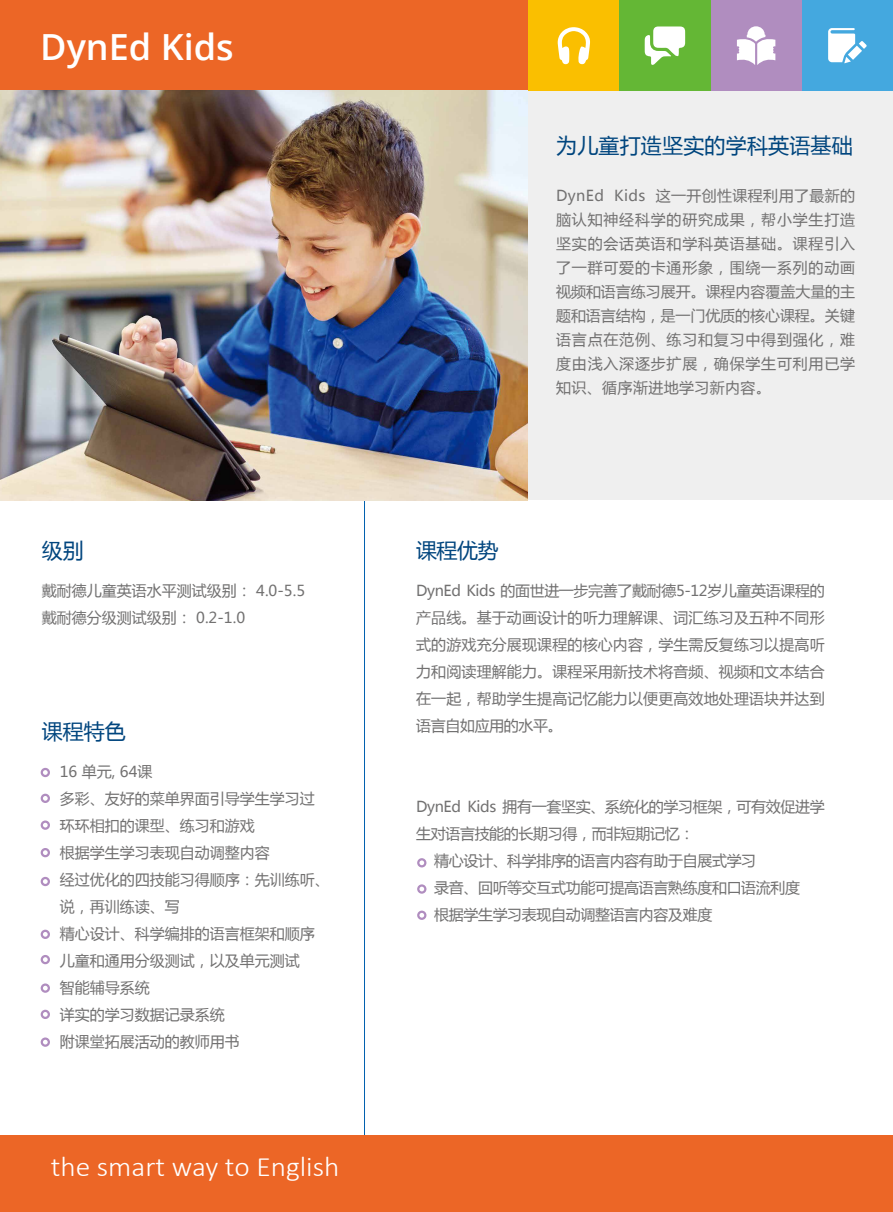
<style>
.page{position:relative;width:893px;height:1212px;background:#fff}
.page>*{position:absolute;margin:0;border:0;box-sizing:border-box;transform-origin:0 0}
.t1{font:600 36px "Open Sans";color:#fff}
.t2{font:300 28.05px "Calibri";color:#fff;scale:1.05 1}
.t3{font:21px "Microsoft Ya Hei";letter-spacing:.01em;color:#00457e}
.t4{font:15px/27px "Microsoft Ya Hei";color:#727171}
.t5{font:15px "Microsoft Ya Hei";letter-spacing:-.025em;color:#727171}
</style>
<div class="page">
<div style="left:0;top:0;width:544px;height:91px;background:#ec6626"></div>
<hr style="left:364px;top:499px;width:1px;height:652px;background:#0060af">
<div style="left:0;top:1135px;width:893px;height:77px;background:#ec6626"></div>
<div style="left:527px;top:91px;width:366px;height:409px;background:#efefef"></div>
<div style="left:41px;top:768px;width:9px;height:9px;border:2px solid #b08dbf;border-radius:50%"></div>
<div style="left:41px;top:794px;width:9px;height:9px;border:2px solid #b08dbf;border-radius:50%"></div>
<div style="left:41px;top:820px;width:9px;height:10px;border:2px solid #b08dbf;border-radius:50%"></div>
<div style="left:41px;top:848px;width:9px;height:9px;border:2px solid #b08dbf;border-radius:50%"></div>
<div style="left:41px;top:1010px;width:9px;height:9px;border:2px solid #b08dbf;border-radius:50%"></div>
<div style="left:41px;top:1037px;width:9px;height:10px;border:2px solid #b08dbf;border-radius:50%"></div>
<div style="left:41px;top:930px;width:9px;height:9px;border:2px solid #b08dbf;border-radius:50%"></div>
<div style="left:41px;top:955px;width:9px;height:9px;border:2px solid #b08dbf;border-radius:50%"></div>
<div style="left:41px;top:983px;width:9px;height:10px;border:2px solid #b08dbf;border-radius:50%"></div>
<div style="left:41px;top:877px;width:9px;height:9px;border:2px solid #b08dbf;border-radius:50%"></div>
<img style="left:0;top:91px;width:527px;height:409px">
<div style="left:417px;top:858px;width:9px;height:9px;border:2px solid #b08dbf;border-radius:50%"></div>
<div style="left:417px;top:884px;width:9px;height:10px;border:2px solid #b08dbf;border-radius:50%"></div>
<div style="left:417px;top:910px;width:9px;height:10px;border:2px solid #b08dbf;border-radius:50%"></div>
<div style="left:528px;top:0;width:91px;height:91px;background:#fabf00"></div>
<svg style="left:558px;top:27px;width:32px;height:37px"></svg>
<div style="left:802px;top:0;width:91px;height:91px;background:#44a8df"></div>
<svg style="left:828px;top:28px;width:39px;height:35px"></svg>
<div style="left:710px;top:0;width:92px;height:91px;background:#b08dbf"></div>
<svg style="left:737px;top:26px;width:38px;height:39px"></svg>
<div style="left:619px;top:0;width:91px;height:91px;background:#64b735"></div>
<svg style="left:645px;top:26px;width:40px;height:39px"></svg>
<h1 class="t1" style="left:40px;top:23px;width:195px">DynEd Kids</h1>
<h3 class="t3" style="left:42px;top:536px;width:43px">级别</h3>
<p class="t4" style="left:42px;top:576px;width:265px">戴耐德儿童英语水平测试级别： 4.0-5.5戴耐德分级测试级别： 0.2-1.0</p>
<h3 class="t3" style="left:42px;top:717px;width:85px">课程特色</h3>
<p class="t4" style="left:60px;top:757px;width:271px">16 单元, 64课<br>多彩、友好的菜单界面引导学生学习过环环相扣的课型、练习和游戏<br>根据学生学习表现自动调整内容<br>经过优化的四技能习得顺序：先训练听、说，再训练读、写<br>精心设计、科学编排的语言框架和顺序儿童和通用分级测试，以及单元测试<br>智能辅导系统<br>详实的学习数据记录系统<br>附课堂拓展活动的教师用书</p>
<h2 class="t2" style="left:51px;top:1150px;width:276px">the smart way to English</h2>
<h3 class="t3" style="left:556px;top:132px;width:298px">为儿童打造坚实的学科英语基础</h3>
<p class="t4" style="left:556px;top:184px;width:301px;line-height:24px;text-align:justify">DynEd Kids 这一开创性课程利用了最新的脑认知神经科学的研究成果，帮小学生打造坚实的会话英语和学科英语基础。课程引入了一群可爱的卡通形象，围绕一系列的动画视频和语言练习展开。课程内容覆盖大量的主题和语言结构，是一门优质的核心课程。关键语言点在范例、练习和复习中得到强化，难度由浅入深逐步扩展，确保学生可利用已学知识、循序渐进地学习新内容。</p>
<h3 class="t3" style="left:416px;top:536px;width:84px">课程优势</h3>
<p class="t4" style="left:416px;top:576px;width:410px;text-align:justify">DynEd Kids 的面世进一步完善了戴耐德5-12岁儿童英语课程的产品线。基于动画设计的听力理解课、词汇练习及五种不同形式的游戏充分展现课程的核心内容，学生需反复练习以提高听力和阅读理解能力。课程采用新技术将音频、视频和文本结合在一起，帮助学生提高记忆能力以便更高效地处理语块并达到语言自如应用的水平。</p>
<p class="t5" style="left:416px;top:796px;width:410px">DynEd Kids 拥有一套坚实、系统化的学习框架，可有效促进学</p>
<p class="t5" style="left:416px;top:823px;width:280px">生对语言技能的长期习得，而非短期记忆：</p>
<p class="t5" style="left:434px;top:850px;width:324px">精心设计、科学排序的语言内容有助于自展式学习</p>
<p class="t5" style="left:434px;top:877px;width:368px">录音、回听等交互式功能可提高语言熟练度和口语流利度</p>
<p class="t5" style="left:434px;top:904px;width:280px">根据学生学习表现自动调整语言内容及难度</p>
</div>
